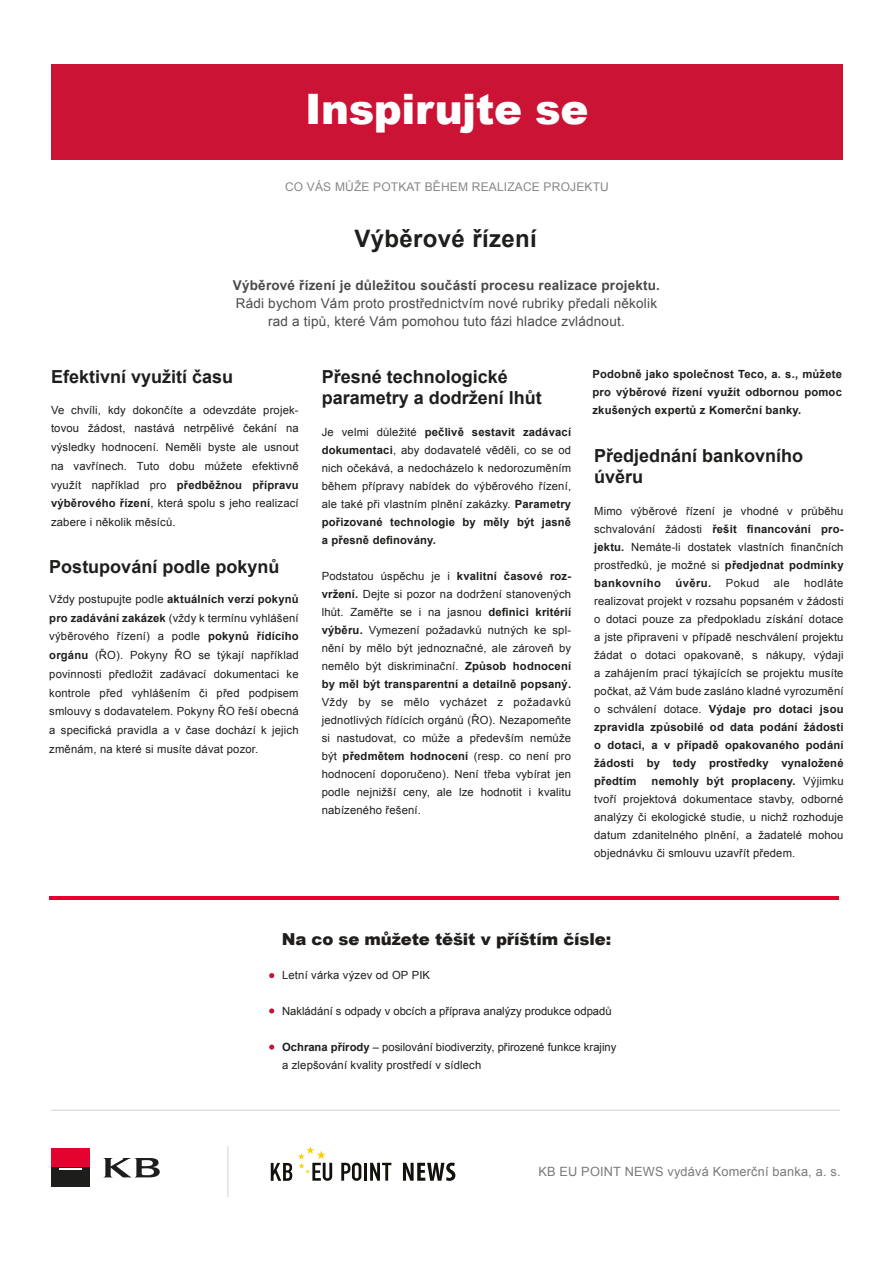
<style>
.page{position:relative;width:893px;height:1263px;background:#fff}
.page>*{position:absolute;margin:0;border:0;box-sizing:border-box;transform-origin:0 0}
.t1{font:900 42px "Arial";letter-spacing:-.01em;color:#fff}
.t2{font:700 24px "Arial";letter-spacing:.015em;color:#1e1e1c}
.t3{font:700 18px/21.6px "Arial";color:#1f1e1c}
.t4{font:900 16.5px "Arial";letter-spacing:-.01em;color:#1f1e1c}
.t5{font:13.5px/18px "Arial";letter-spacing:.015em;color:#4c4949;text-align:center}
.t6{font:700 13.5px "Arial";letter-spacing:.015em;color:#4c4949}
.t7{font:12.75px "Arial";letter-spacing:.015em;color:#7a7a7a}
.t8{font:12px "Arial";letter-spacing:.015em;color:#878787}
.t9{font:11.25px/18px "Arial";letter-spacing:.015em;color:#1e1e1c;text-align:justify}
.t10{font:11.25px/18px "Arial";color:#1f1e1c}
.t11{font:700 11.25px/18px "Arial";letter-spacing:.015em;color:#1e1e1c;text-align:justify}
.s1{font-weight:700}
</style>
<div class="page">
<svg style="left:269px;top:973px;width:5px;height:5px"></svg>
<svg style="left:269px;top:1008px;width:5px;height:5px"></svg>
<svg style="left:269px;top:1044px;width:5px;height:6px"></svg>
<hr style="left:51px;top:1110px;width:789px;height:1px;background:#d1d1d1">
<div style="left:51px;top:1148px;width:39px;height:20px;background:#e4032e"></div>
<div style="left:51px;top:1168px;width:39px;height:19px;background:#1d1d1b"></div>
<svg style="left:59px;top:1168px;width:23px;height:1px"></svg>
<svg style="left:103px;top:1158px;width:57px;height:19px"></svg>
<hr style="left:227px;top:1146px;width:1px;height:51px;background:#d1d1d1">
<svg style="left:403px;top:1162px;width:52px;height:19px"></svg>
<svg style="left:341px;top:1162px;width:20px;height:19px"></svg>
<hr style="left:364px;top:1163px;width:3px;height:18px;background:#12110c">
<svg style="left:370px;top:1163px;width:21px;height:18px"></svg>
<svg style="left:298px;top:1146px;width:34px;height:35px"></svg>
<svg style="left:271px;top:1163px;width:21px;height:18px"></svg>
<hr style="left:49px;top:897px;width:789px;height:3px;background:#e4032e">
<div style="left:51px;top:64px;width:792px;height:95px;background:#cb1335"></div>
<h1 class="t1" style="left:305px;top:78px;width:285px">Inspirujte se</h1>
<p class="t8" style="left:285px;top:178px;width:325px">CO VÁS MŮŽE POTKAT BĚHEM REALIZACE PROJEKTU</p>
<h2 class="t2" style="left:354px;top:223px;width:184px">Výběrové řízení</h2>
<p class="t6" style="left:233px;top:276px;width:429px">Výběrové řízení je důležitou součástí procesu realizace projektu.</p>
<p class="t5" style="left:236px;top:294px;width:423px">Rádi bychom Vám proto prostřednictvím nové rubriky předali několik rad a tipů, které Vám pomohou tuto fázi hladce zvládnout.</p>
<h3 class="t3" style="left:51px;top:366px;width:184px">Efektivní využití času</h3>
<h3 class="t3" style="left:322px;top:366px;width:222px">Přesné technologické parametry a dodržení lhůt</h3>
<p class="t9" style="left:51px;top:400px;width:249px;line-height:18.8px">Ve chvíli, kdy dokončíte a odevzdáte projek&shy;tovou žádost, nastává netrpělivé čekání na výsledky hodnocení. Neměli byste ale usnout na vavřínech. Tuto dobu můžete efektivně využít například pro <span class="s1">předběžnou přípravu výběrového řízení</span>, která spolu s jeho realizací zabere i několik měsíců.</p>
<p class="t9" style="left:322px;top:423px;width:251px">Je velmi důležité <span class="s1">pečlivě sestavit zadávací dokumentaci</span>, aby dodavatelé věděli, co se od nich očekává, a nedocházelo k nedorozuměním během přípravy nabídek do výběrového řízení, ale také při vlastním plnění zakázky. <span class="s1">Parametry pořizované technologie by měly být jasně a přesně definovány.</span></p>
<p class="t9" style="left:322px;top:567px;width:251px">Podstatou úspěchu je i <span class="s1">kvalitní časové roz&shy;vržení.</span> Dejte si pozor na dodržení stanovených lhůt. Zaměřte se i na jasnou <span class="s1">definici kritérií výběru.</span> Vymezení požadavků nutných ke spl&shy;nění by mělo být jednoznačné, ale zároveň by nemělo být diskriminační. <span class="s1">Způsob hodnocení by měl být transparentní a detailně popsaný.</span></p>
<p class="t9" style="left:322px;top:693px;width:251px">Vždy by se mělo vycházet z požadavků jednotlivých řídících orgánů (ŘO). Nezapomeňte si nastudovat, co může a především nemůže být <span class="s1">předmětem hodnocení</span> (resp. co není pro hodnocení doporučeno). Není třeba vybírat jen podle nejnižší ceny, ale lze hodnotit i kvalitu nabízeného řešení.</p>
<h3 class="t3" style="left:49px;top:556px;width:232px">Postupování podle pokynů</h3>
<p class="t9" style="left:49px;top:590px;width:251px;line-height:18.8px">Vždy postupujte podle <span class="s1">aktuálních verzí pokynů pro zadávání zakázek</span> (vždy k termínu vyhlášení výběrového řízení) a podle <span class="s1">pokynů řídícího orgánu</span> (ŘO). Pokyny ŘO se týkají například povinnosti předložit zadávací dokumentaci ke kontrole před vyhlášením či před podpisem smlouvy s dodavatelem. Pokyny ŘO řeší obecná a specifická pravidla a v čase dochází k jejich změnám, na které si musíte dávat pozor.</p>
<p class="t11" style="left:592px;top:365px;width:251px">Podobně jako společnost Teco, a. s., můžete pro výběrové řízení využít odbornou pomoc zkušených expertů z Komerční banky.</p>
<h3 class="t3" style="left:594px;top:445px;width:211px">Předjednání bankovního úvěru</h3>
<p class="t9" style="left:594px;top:502px;width:251px">Mimo výběrové řízení je vhodné v průběhu schvalování žádosti <span class="s1">řešit financování pro&shy;jektu.</span> Nemáte-li dostatek vlastních finančních prostředků, je možné si <span class="s1">předjednat podmínky bankovního</span></p>
<p class="t11" style="left:675px;top:574px;width:37px">úvěru.</p>
<p class="t9" style="left:726px;top:574px;width:35px">Pokud</p>
<p class="t9" style="left:774px;top:574px;width:17px">ale</p>
<p class="t9" style="left:594px;top:574px;width:251px;text-indent:210px">hodláte realizovat projekt v rozsahu popsaném v žádosti o dotaci pouze za předpokladu získání dotace a jste připraveni v případě neschválení projektu žádat o dotaci opakovaně, s nákupy, výdaji a zahájením prací týkajících se projektu musíte počkat, až Vám bude zasláno kladné vyrozumění o schválení dotace. <span class="s1">Výdaje pro dotaci jsou zpravidla způsobilé od data podání žádosti o dotaci, a v případě opakovaného podání žádosti by tedy prostředky vynaložené předtím</span></p>
<p class="t9" style="left:594px;top:772px;width:251px;text-indent:57px"><span class="s1">nemohly být proplaceny.</span> Výjimku tvoří projektová dokumentace stavby, odborné analýzy či ekologické studie, u nichž rozhoduje datum zdanitelného plnění, a žadatelé mohou objednávku či smlouvu uzavřít předem.</p>
<h3 class="t4" style="left:282px;top:927px;width:331px">Na co se můžete těšit v příštím čísle:</h3>
<p class="t10" style="left:282px;top:966px;width:150px">Letní várka výzev od OP PIK</p>
<p class="t10" style="left:282px;top:1002px;width:331px">Nakládání s odpady v obcích a příprava analýzy produkce odpadů</p>
<p class="t10" style="left:282px;top:1038px;width:336px"><span class="s1">Ochrana přírody</span> – posilování biodiverzity, přirozené funkce krajiny a zlepšování kvality prostředí v sídlech</p>
<p class="t7" style="left:538px;top:1163px;width:304px">KB EU POINT NEWS vydává Komerční banka, a. s.</p>
</div>
